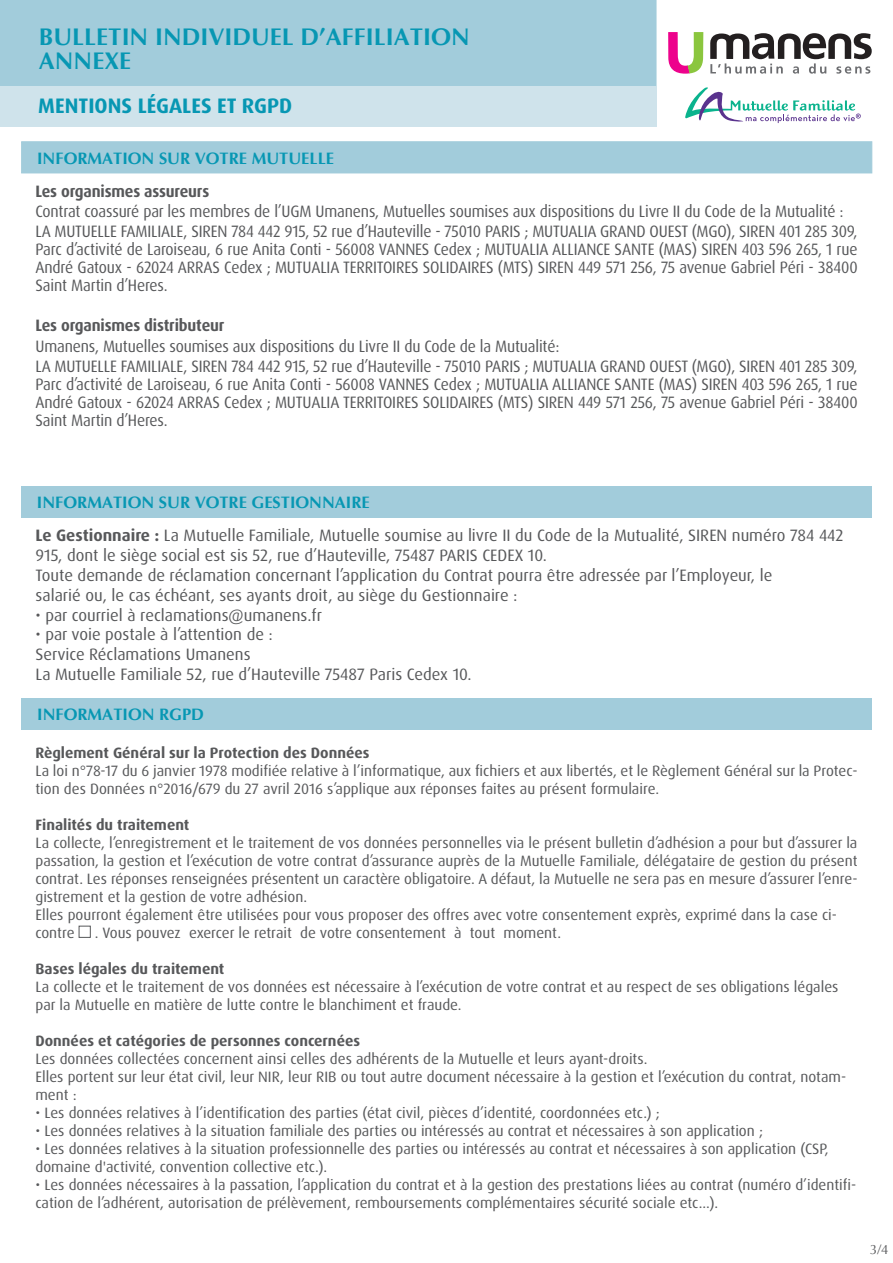
<style>
.page{position:relative;width:893px;height:1263px;background:#fff}
.page>*{position:absolute;margin:0;border:0;box-sizing:border-box;transform-origin:0 0}
.t1{font:700 24px "Optima";color:#0797b3}
.t2{font:700 21px "Dax OT";color:#0797b3}
.t3{font:16.5px/18px "Dax OT";letter-spacing:-.005em;color:#57585a;text-align:justify;scale:.94 1}
.t4{font:16.5px/19.8px "Dax OT";letter-spacing:-.005em;color:#57585a}
.t5{font:700 16.5px "Optima";color:#0797b3}
.t6{font:700 16.5px "Dax OT";letter-spacing:-.01em;color:#57585a;scale:.94 1}
.t7{font:15px/18px "Dax OT";color:#57585a}
.t8{font:700 15px "Dax OT";color:#57585a}
.t9{font:13.5px "Optima";color:#57585a}
.s1{font-weight:700}
</style>
<div class="page">
<div style="left:21px;top:141px;width:851px;height:32px;background:#a2ccdb;border:1px solid #a2ccdb"></div>
<div style="left:0;top:0;width:657px;height:86px;background:#a2ccdb"></div>
<div style="left:0;top:86px;width:657px;height:41px;background:#cfe3eb"></div>
<svg style="left:668px;top:32px;width:204px;height:42px"></svg>
<div style="left:21px;top:486px;width:851px;height:32px;background:#a2ccdb"></div>
<div style="left:79px;top:926px;width:12px;height:12px;border:1px solid #57585a"></div>
<div style="left:21px;top:698px;width:851px;height:32px;background:#a2ccdb"></div>
<svg style="left:685px;top:87px;width:176px;height:36px"></svg>
<p class="t1" style="left:39px;top:24px;width:432px">BULLETIN INDIVIDUEL D’AFFILIATION</p>
<p class="t1" style="left:39px;top:48px;width:94px">ANNEXE</p>
<p class="t2" style="left:38px;top:92px;width:255px">MENTIONS LÉGALES ET RGPD</p>
<p class="t5" style="left:37px;top:149px;width:299px">INFORMATION SUR VOTRE MUTUELLE</p>
<p class="t6" style="left:35px;top:181px;width:186px">Les organismes assureurs</p>
<p class="t3" style="left:35px;top:202px;width:861px">Contrat coassuré par les membres de l’UGM Umanens, Mutuelles soumises aux dispositions du Livre II du Code de la Mutualité :</p>
<p class="t3" style="left:35px;top:223px;width:876px">LA MUTUELLE FAMILIALE, SIREN 784 442 915, 52 rue d’Hauteville - 75010 PARIS ; MUTUALIA GRAND OUEST (MGO), SIREN 401 285 309, Parc d’activité de Laroiseau, 6 rue Anita Conti - 56008 VANNES Cedex ; MUTUALIA ALLIANCE SANTE (MAS) SIREN 403 596 265, 1 rue André Gatoux - 62024 ARRAS Cedex ; MUTUALIA TERRITOIRES SOLIDAIRES (MTS) SIREN 449 571 256, 75 avenue Gabriel Péri - 38400<br>Saint Martin d’Heres.</p>
<p class="t6" style="left:35px;top:315px;width:203px">Les organismes distributeur</p>
<p class="t3" style="left:35px;top:337px;width:559px">Umanens, Mutuelles soumises aux dispositions du Livre II du Code de la Mutualité:</p>
<p class="t3" style="left:35px;top:357px;width:876px">LA MUTUELLE FAMILIALE, SIREN 784 442 915, 52 rue d’Hauteville - 75010 PARIS ; MUTUALIA GRAND OUEST (MGO), SIREN 401 285 309, Parc d’activité de Laroiseau, 6 rue Anita Conti - 56008 VANNES Cedex ; MUTUALIA ALLIANCE SANTE (MAS) SIREN 403 596 265, 1 rue André Gatoux - 62024 ARRAS Cedex ; MUTUALIA TERRITOIRES SOLIDAIRES (MTS) SIREN 449 571 256, 75 avenue Gabriel Péri - 38400<br>Saint Martin d’Heres.</p>
<p class="t5" style="left:37px;top:493px;width:334px">INFORMATION SUR VOTRE GESTIONNAIRE</p>
<p class="t4" style="left:35px;top:526px;width:810px"><span class="s1">Le Gestionnaire :</span> La Mutuelle Familiale, Mutuelle soumise au livre II du Code de la Mutualité, SIREN numéro 784 442<br>915, dont le siège social est sis 52, rue d’Hauteville, 75487 PARIS CEDEX 10.</p>
<p class="t4" style="left:35px;top:565px;width:738px">Toute demande de réclamation concernant l’application du Contrat pourra être adressée par l’Employeur, le</p>
<p class="t4" style="left:35px;top:585px;width:484px">salarié ou, le cas échéant, ses ayants droit, au siège du Gestionnaire :</p>
<p class="t4" style="left:35px;top:605px;width:288px">• par courriel à reclamations@umanens.fr</p>
<p class="t4" style="left:35px;top:625px;width:239px">• par voie postale à l’attention de :</p>
<p class="t4" style="left:35px;top:645px;width:217px">Service Réclamations Umanens</p>
<p class="t4" style="left:35px;top:664px;width:438px">La Mutuelle Familiale 52, rue d’Hauteville 75487 Paris Cedex 10.</p>
<p class="t5" style="left:37px;top:705px;width:168px">INFORMATION RGPD</p>
<p class="t8" style="left:35px;top:743px;width:336px">Règlement Général sur la Protection des Données</p>
<p class="t7" style="left:35px;top:762px;width:824px">La loi n°78-17 du 6 janvier 1978 modifiée relative à l’informatique, aux fichiers et aux libertés, et le Règlement Général sur la Protec&shy;tion des Données n°2016/679 du 27 avril 2016 s’applique aux réponses faites au présent formulaire.</p>
<p class="t8" style="left:35px;top:815px;width:155px">Finalités du traitement</p>
<p class="t7" style="left:35px;top:834px;width:824px;text-align:justify">La collecte, l’enregistrement et le traitement de vos données personnelles via le présent bulletin d’adhésion a pour but d’assurer la passation, la gestion et l’exécution de votre contrat d’assurance auprès de la Mutuelle Familiale, délégataire de gestion du présent contrat. Les réponses renseignées présentent un caractère obligatoire. A défaut, la Mutuelle ne sera pas en mesure d’assurer l’enre&shy;gistrement et la gestion de votre adhésion.</p>
<p class="t7" style="left:35px;top:906px;width:803px">Elles pourront également être utilisées pour vous proposer des offres avec votre consentement exprès, exprimé dans la case ci&shy;contre</p>
<p class="t7" style="left:95px;top:924px;width:468px">. Vous pouvez exercer le retrait de votre consentement à tout moment.</p>
<p class="t8" style="left:35px;top:959px;width:190px">Bases légales du traitement</p>
<p class="t7" style="left:35px;top:978px;width:805px">La collecte et le traitement de vos données est nécessaire à l’exécution de votre contrat et au respect de ses obligations légales par la Mutuelle en matière de lutte contre le blanchiment et fraude.</p>
<p class="t8" style="left:35px;top:1031px;width:326px">Données et catégories de personnes concernées</p>
<p class="t7" style="left:35px;top:1050px;width:613px">Les données collectées concernent ainsi celles des adhérents de la Mutuelle et leurs ayant-droits.</p>
<p class="t7" style="left:35px;top:1068px;width:812px">Elles portent sur leur état civil, leur NIR, leur RIB ou tout autre document nécessaire à la gestion et l’exécution du contrat, notam&shy;ment :</p>
<p class="t7" style="left:35px;top:1104px;width:626px">• Les données relatives à l’identification des parties (état civil, pièces d’identité, coordonnées etc.) ;</p>
<p class="t7" style="left:35px;top:1122px;width:729px">• Les données relatives à la situation familiale des parties ou intéressés au contrat et nécessaires à son application ;</p>
<p class="t7" style="left:35px;top:1140px;width:795px">• Les données relatives à la situation professionnelle des parties ou intéressés au contrat et nécessaires à son application (CSP, domaine d'activité, convention collective etc.).</p>
<p class="t7" style="left:35px;top:1176px;width:822px">• Les données nécessaires à la passation, l’application du contrat et à la gestion des prestations liées au contrat (numéro d’identifi&shy;cation de l’adhérent, autorisation de prélèvement, remboursements complémentaires sécurité sociale etc...).</p>
<p class="t9" style="left:870px;top:1242px;width:20px">3/4</p>
</div>
